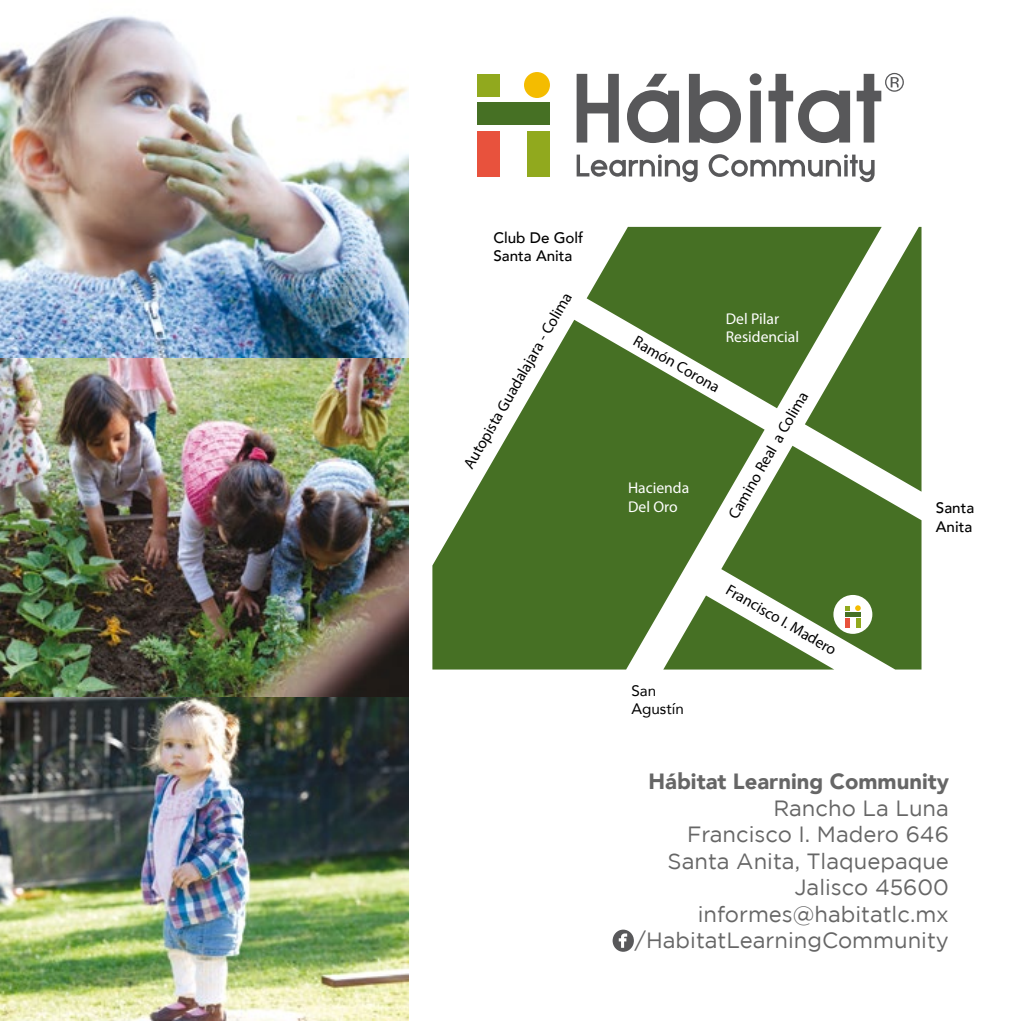
<style>
.page{position:relative;width:1021px;height:1021px;background:#fff}
.page>*{position:absolute;margin:0;border:0;box-sizing:border-box;transform-origin:0 0}
.t1{font:22px/26.4px "Gotham";color:#666;text-align:right}
.t2{font:900 22px "Avenir";color:#666}
.t3{font:15.6px "Nimbus San Nov D Ligh";color:#000}
.t4{font:15.6px/18.8px "Nimbus San Nov D Ligh";color:#fff}
.t5{font:500 15.2px/18.2px "Avenir";color:#000}
.t6{font:15.2px/18.2px "Avenir";color:#000}
</style>
<div class="page">
<svg style="left:576px;top:154px;width:121px;height:28px"></svg>
<svg style="left:708px;top:154px;width:166px;height:28px"></svg>
<div style="left:477px;top:74px;width:23px;height:22px;background:#91a91e"></div>
<div style="left:477px;top:102px;width:73px;height:23px;background:#467024"></div>
<div style="left:527px;top:131px;width:23px;height:45px;background:#91a91e"></div>
<div style="left:524px;top:72px;width:26px;height:26px;background:#f4bc00;border-radius:50%"></div>
<div style="left:477px;top:131px;width:23px;height:45px;background:#e8523d"></div>
<svg style="left:576px;top:74px;width:43px;height:68px"></svg>
<svg style="left:627px;top:74px;width:52px;height:69px"></svg>
<svg style="left:689px;top:74px;width:52px;height:69px"></svg>
<svg style="left:749px;top:73px;width:12px;height:69px"></svg>
<svg style="left:768px;top:74px;width:82px;height:69px"></svg>
<svg style="left:856px;top:73px;width:47px;height:69px"></svg>
<img style="left:0;top:16px;width:408px;height:1004px">
<svg style="left:432px;top:320px;width:332px;height:349px;fill:#467024"></svg>
<svg style="left:721px;top:446px;width:200px;height:223px;fill:#467024"></svg>
<svg style="left:586px;top:227px;width:218px;height:181px;fill:#467024"></svg>
<svg style="left:804px;top:227px;width:117px;height:264px"></svg>
<svg style="left:663px;top:595px;width:171px;height:74px"></svg>
<div style="left:833px;top:595px;width:39px;height:39px;background:#fff;border-radius:50%"></div>
<div style="left:845px;top:612px;width:15px;height:5px;background:#467024"></div>
<div style="left:855px;top:618px;width:5px;height:10px;background:#91a91e"></div>
<svg style="left:845px;top:605px;width:15px;height:6px"></svg>
<div style="left:845px;top:618px;width:5px;height:10px;background:#e8523c"></div>
<div style="left:612px;top:929px;width:22px;height:22px;background:#58585a;border-radius:50%"></div>
<svg style="left:618px;top:933px;width:9px;height:14px"></svg>
<p class="t5" style="left:493px;top:228px;width:91px">Club De Golf<br>Santa Anita</p>
<p class="t3" style="left:459px;top:462px;width:202px;rotate:-60deg">Autopista Guadalajara - Colima</p>
<p class="t3" style="left:639px;top:331px;width:98px;rotate:30deg">Ramón Corona</p>
<p class="t4" style="left:628px;top:478px;width:63px">Hacienda<br>Del Oro</p>
<p class="t4" style="left:725px;top:309px;width:75px">Del Pilar<br>Residencial</p>
<p class="t3" style="left:724px;top:512px;width:145px;rotate:-60deg">Camino Real a Colima</p>
<p class="t6" style="left:631px;top:680px;width:54px">San<br>Agustín</p>
<p class="t3" style="left:732px;top:580px;width:126px;rotate:30deg">Francisco I. Madero</p>
<p class="t5" style="left:935px;top:498px;width:40px">Santa<br>Anita</p>
<p class="t2" style="left:648px;top:763px;width:302px">Hábitat Learning Community</p>
<p class="t1" style="left:635px;top:794px;width:315px">Rancho La Luna<br>Francisco I. Madero 646<br>Santa Anita, Tlaquepaque<br>Jalisco 45600 informes@habitatlc.mx /HabitatLearningCommunity</p>
</div>
